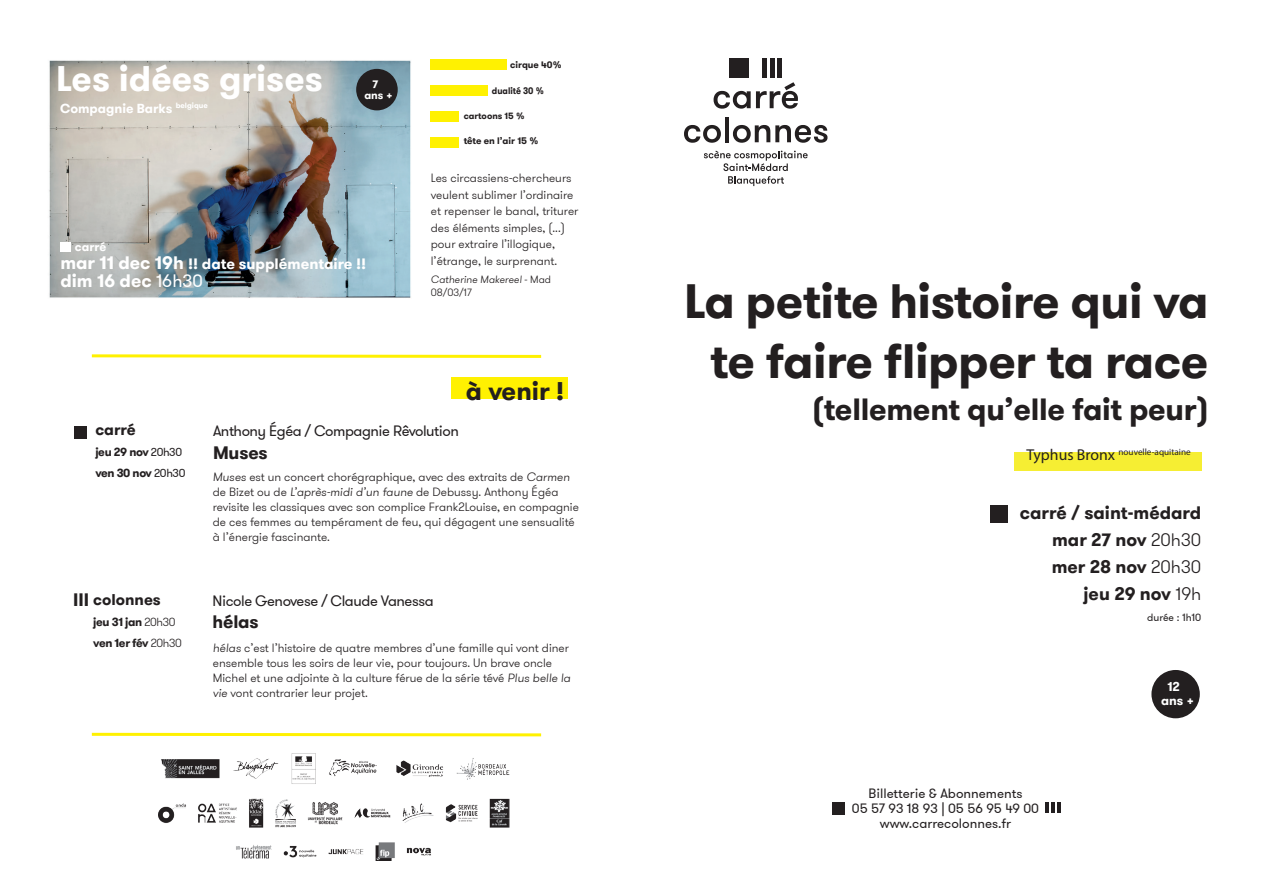
<style>
.page{position:relative;width:1263px;height:893px;background:#fff}
.page>*{position:absolute;margin:0;border:0;box-sizing:border-box;transform-origin:0 0}
.t1{font:700 48px/60px "GT Walsheim";letter-spacing:-.01em;color:#231f20;text-align:center}
.t2{font:700 35.4px "GT Walsheim";color:#fff}
.t3{font:700 30.6px "GT Walsheim";letter-spacing:-.01em;color:#231f20}
.t4{font:700 25.5px "GT Walsheim";color:#231f20}
.t5{font:700 18px/27px "GT Walsheim";color:#231f20;text-align:right}
.t6{font:700 18px "GT Walsheim";color:#fff}
.t7{font:700 15.45px "GT Walsheim";color:#231f20}
.t8{font:15px "GT Walsheim";letter-spacing:-.03em;color:#231f20}
.t9{font:700 15px "GT Walsheim";color:#fff}
.t10{font:13.5px/15px "GT Walsheim";color:#231f20;text-align:center}
.t11{font:700 13.05px "GT Walsheim";color:#fff}
.t12{font:700 12.75px/13.6px "GT Walsheim";color:#fff}
.t13{font:300 12px/15px "GT Walsheim";color:#231f20}
.t14{font:700 12px "GT Walsheim";color:#fff}
.t15{font:700 11.7px/21px "GT Walsheim";letter-spacing:-.03em;color:#231f20}
.t16{font:700 10.95px/11.7px "GT Walsheim";color:#fff}
.t17{font:italic 300 10.5px/13.5px "GT Walsheim";color:#231f20}
.t18{font:10.5px "GT Walsheim";color:#231f20}
.t19{font:700 9.45px "GT Walsheim";color:#231f20}
.t20{font:700 9.45px "GT Walsheim";color:#231f20;scale:.91 1}
.t21{font:700 9.3px "GT Walsheim";color:#231f20}
.t22{font:9.15px "Myriad Pro";color:#231f20}
.t23{font:700 9px "GT Walsheim";color:#231f20}
.s1{font-size:18px}
.s2{font-weight:400}
.s3{font-style:normal}
.s4{font-weight:300}
.s5{font-style:italic}
.s6{font-size:15.75px}
</style>
<div class="page">
<img style="left:49px;top:60px;width:362px;height:238px">
<hr style="left:1045px;top:802px;width:4px;height:11px;background:#231f20">
<svg style="left:1057px;top:802px;width:3px;height:11px"></svg>
<hr style="left:1051px;top:802px;width:4px;height:11px;background:#231f20">
<div style="left:832px;top:802px;width:13px;height:13px;background:#231f20"></div>
<svg style="left:91px;top:354px;width:451px;height:4px;background:#fff440"></svg>
<div style="left:451px;top:378px;width:116px;height:21px;background:#fff101"></div>
<div style="left:1014px;top:453px;width:187px;height:18px;background:#f6ee33"></div>
<div style="left:430px;top:60px;width:19px;height:10px;background:#fff101"></div>
<img style="left:158px;top:753px;width:351px;height:107px">
<div style="left:431px;top:112px;width:18px;height:10px;background:#fff101"></div>
<svg style="left:713px;top:82px;width:85px;height:27px"></svg>
<svg style="left:684px;top:125px;width:37px;height:18px"></svg>
<hr style="left:725px;top:117px;width:4px;height:25px;background:#231f20">
<svg style="left:733px;top:125px;width:94px;height:18px"></svg>
<div style="left:730px;top:58px;width:19px;height:19px;background:#231f20"></div>
<div style="left:762px;top:58px;width:5px;height:19px;background:#231f20"></div>
<div style="left:777px;top:58px;width:5px;height:19px;background:#231f20"></div>
<hr style="left:770px;top:58px;width:4px;height:19px;background:#231f20">
<svg style="left:704px;top:151px;width:104px;height:35px"></svg>
<svg style="left:91px;top:732px;width:451px;height:5px"></svg>
<div style="left:990px;top:505px;width:17px;height:17px;background:#231f20"></div>
<div style="left:1151px;top:670px;width:49px;height:48px;background:#231f20;border-radius:50%"></div>
<div style="left:356px;top:69px;width:42px;height:41px;background:#231f20;border-radius:50%"></div>
<div style="left:449px;top:60px;width:19px;height:10px;background:#fff101"></div>
<div style="left:468px;top:60px;width:19px;height:10px;background:#fff101"></div>
<div style="left:487px;top:60px;width:19px;height:10px;background:#fff101"></div>
<div style="left:431px;top:85px;width:19px;height:11px;background:#fff101"></div>
<div style="left:449px;top:85px;width:20px;height:11px;background:#fff101"></div>
<div style="left:468px;top:85px;width:19px;height:11px;background:#fff101"></div>
<div style="left:441px;top:112px;width:18px;height:10px;background:#fff101"></div>
<div style="left:431px;top:137px;width:18px;height:11px;background:#fff101"></div>
<div style="left:441px;top:137px;width:18px;height:11px;background:#fff101"></div>
<div style="left:74px;top:426px;width:13px;height:12px;background:#231f20"></div>
<div style="left:60px;top:242px;width:11px;height:10px;background:#fff"></div>
<h2 class="t2" style="left:56px;top:56px;width:268px">Les idées grises</h2>
<p class="t11" style="left:60px;top:99px;width:149px">Compagnie Barks <sup>belgique</sup></p>
<p class="t16" style="left:364px;top:78px;width:30px;text-indent:8px">7 ans +</p>
<p class="t14" style="left:75px;top:239px;width:33px">carré</p>
<p class="t9" style="left:60px;top:254px;width:307px"><span class="s1">mar 11 dec 19h</span> !! date supplémentaire !!</p>
<h3 class="t6" style="left:60px;top:269px;width:144px">dim 16 dec <span class="s2">16h30</span></h3>
<p class="t21" style="left:510px;top:58px;width:53px">cirque 40%</p>
<p class="t20" style="left:492px;top:85px;width:59px">dualité 30 %</p>
<p class="t23" style="left:464px;top:110px;width:62px">cartoons 15 %</p>
<p class="t19" style="left:464px;top:135px;width:76px">tête en l’air 15 %</p>
<p class="t13" style="left:431px;top:170px;width:149px;line-height:16.5px">Les circassiens-chercheurs veulent sublimer l’ordinaire et repenser le banal, triturer des éléments simples, (...) pour extraire l’illogique, l’étrange, le surprenant.</p>
<p class="t17" style="left:431px;top:273px;width:122px">Catherine Makereel <span class="s3">- Mad<br>08/03/17</span></p>
<h3 class="t4" style="left:466px;top:374px;width:100px">à venir !</h3>
<p class="t7" style="left:95px;top:420px;width:42px">carré</p>
<p class="t15" style="left:95px;top:442px;width:92px">jeu 29 nov <span class="s2">20h30 </span>ven 30 nov <span class="s2">20h30</span></p>
<h3 class="t5" style="left:73px;top:587px;width:18px">III</h3>
<p class="t7" style="left:93px;top:589px;width:69px">colonnes</p>
<p class="t15" style="left:93px;top:611px;width:90px">jeu 31 jan <span class="s4">20h30 </span>ven 1er fév <span class="s4">20h30</span></p>
<p class="t8" style="left:213px;top:422px;width:247px">Anthony Égéa / Compagnie Rêvolution</p>
<h3 class="t5" style="left:213px;top:439px;width:56px">Muses</h3>
<p class="t13" style="left:213px;top:469px;width:368px"><span class="s5">Muses</span> est un concert chorégraphique, avec des extraits de <span class="s5">Carmen </span>de Bizet ou de <span class="s5">L’après-midi d’un faune</span> de Debussy. Anthony Égéa revisite les classiques avec son complice Frank2Louise, en compagnie de ces femmes au tempérament de feu, qui dégagent une sensualité à l’énergie fascinante.</p>
<p class="t8" style="left:213px;top:591px;width:222px">Nicole Genovese / Claude Vanessa</p>
<h3 class="t5" style="left:213px;top:609px;width:48px">hélas</h3>
<p class="t13" style="left:213px;top:640px;width:359px"><span class="s5">hélas</span> c’est l’histoire de quatre membres d’une famille qui vont diner ensemble tous les soirs de leur vie, pour toujours. Un brave oncle Michel et une adjointe à la culture férue de la série tévé <span class="s5">Plus belle la vie</span> vont contrarier leur projet.</p>
<h1 class="t1" style="left:684px;top:272px;width:526px">La petite histoire qui va te faire flipper ta race</h1>
<h3 class="t3" style="left:812px;top:390px;width:398px">(tellement qu’elle fait peur)</h3>
<p class="t22" style="left:1026px;top:446px;width:166px"><span class="s6">Typhus Bronx</span> nouvelle-aquitaine</p>
<h3 class="t5" style="left:1020px;top:499px;width:183px">carré / saint-médard mar 27 nov <span class="s4">20h30 </span>mer 28 nov <span class="s4">20h30<br></span>jeu 29 nov <span class="s4">19h</span></h3>
<p class="t18" style="left:1147px;top:610px;width:56px">durée : 1h10</p>
<p class="t10" style="left:852px;top:785px;width:189px">Billetterie &amp; Abonnements<br>05 57 93 18 93 | 05 56 95 49 00 www.carrecolonnes.fr</p>
<p class="t12" style="left:1161px;top:680px;width:35px;text-indent:6px">12 ans +</p>
</div>
